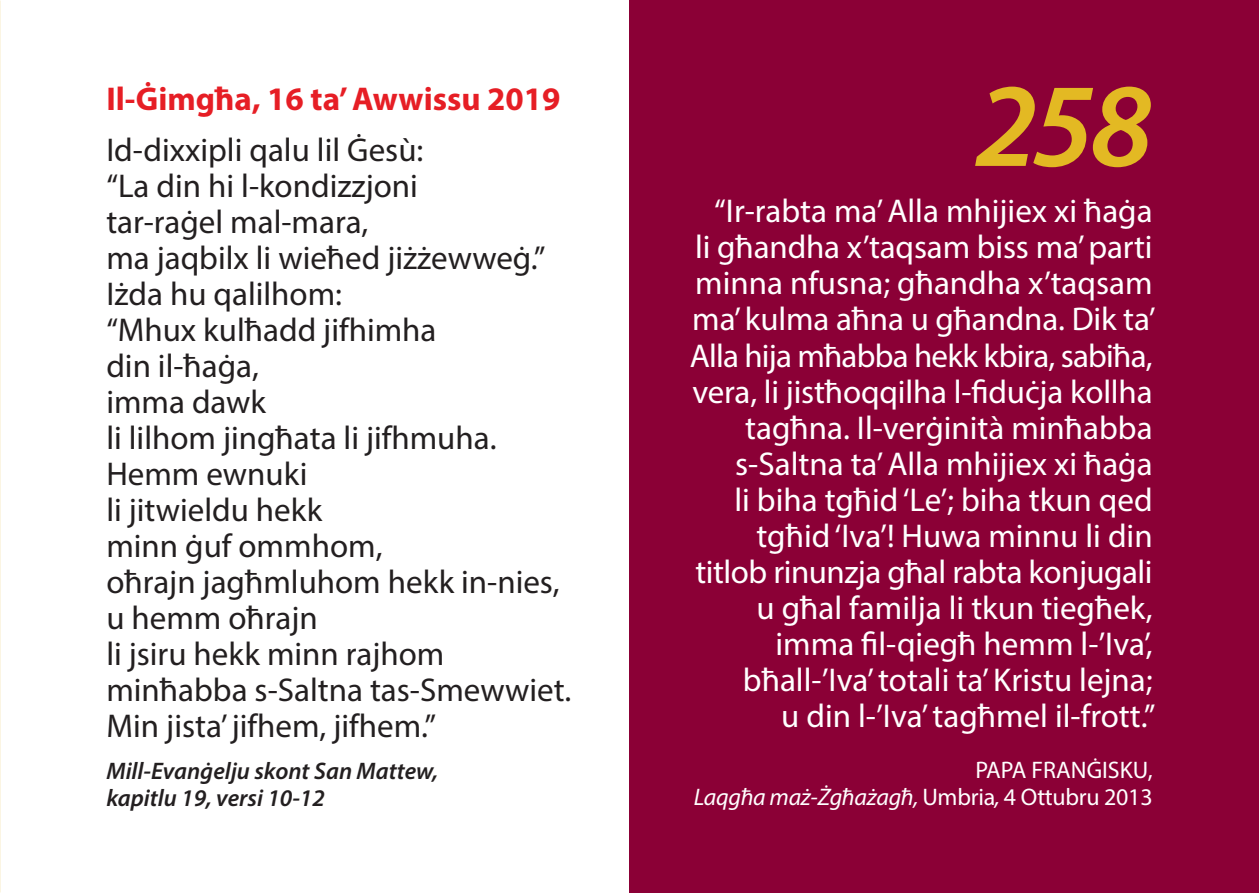
<style>
.page{position:relative;width:1259px;height:893px;background:#fff}
.page>*{position:absolute;margin:0;border:0;box-sizing:border-box;transform-origin:0 0}
.t1{font:italic 600 120px "Myriad Pro";color:#e3b923}
.t2{font:33px/36px "Myriad Pro";color:#fff;text-align:right}
.t3{font:33px/36px "Myriad Pro";color:#231f20}
.t4{font:700 33px "Myriad Pro";color:#e61e25}
.t5{font:italic 600 24px "Myriad Pro";color:#231f20}
.t6{font:italic 24px "Myriad Pro";letter-spacing:-.01em;color:#fff}
.t7{font:24px "Myriad Pro";color:#fff}
.s1{font-style:normal}
</style>
<div class="page">
<div style="left:629px;top:0;width:630px;height:893px;background:#8b0036"></div>
<p class="t4" style="left:106px;top:77px;width:456px">Il-Ġimgħa, 16 ta’ Awwissu 2019</p>
<p class="t3" style="left:106px;top:131px;width:318px">Id-dixxipli qalu lil Ġesù:</p>
<p class="t3" style="left:106px;top:167px;width:313px">“La din hi l-kondizzjoni</p>
<p class="t3" style="left:106px;top:203px;width:264px">tar-raġel mal-mara,</p>
<p class="t3" style="left:106px;top:239px;width:441px">ma jaqbilx li wieħed jiżżewweġ.”<br>Iżda hu qalilhom:</p>
<p class="t3" style="left:106px;top:311px;width:332px">“Mhux kulħadd jifhimha</p>
<p class="t3" style="left:106px;top:347px;width:154px">din il-ħaġa,</p>
<p class="t3" style="left:106px;top:383px;width:161px">imma dawk</p>
<p class="t3" style="left:106px;top:419px;width:392px">li lilhom jingħata li jifhmuha.</p>
<p class="t3" style="left:106px;top:455px;width:203px">Hemm ewnuki</p>
<p class="t3" style="left:106px;top:491px;width:217px">li jitwieldu hekk</p>
<p class="t3" style="left:106px;top:527px;width:278px">minn ġuf ommhom,</p>
<p class="t3" style="left:106px;top:563px;width:455px">oħrajn jagħmluhom hekk in-nies,</p>
<p class="t3" style="left:106px;top:599px;width:213px">u hemm oħrajn</p>
<p class="t3" style="left:106px;top:635px;width:466px">li jsiru hekk minn rajhom minħabba s-Saltna tas-Smewwiet.<br>Min jista’ jifhem, jifhem.”</p>
<p class="t5" style="left:106px;top:755px;width:333px">Mill-Evanġelju skont San Mattew,</p>
<p class="t5" style="left:106px;top:782px;width:220px">kapitlu 19, versi 10-12</p>
<p class="t1" style="left:975px;top:49px;width:179px">258</p>
<p class="t2" style="left:714px;top:193px;width:440px">“Ir-rabta ma’ Alla mhijiex xi ħaġa</p>
<p class="t2" style="left:695px;top:229px;width:459px">li għandha x’taqsam biss ma’ parti</p>
<p class="t2" style="left:695px;top:265px;width:459px">minna nfusna; għandha x’taqsam</p>
<p class="t2" style="left:690px;top:301px;width:467px">ma’ kulma aħna u għandna. Dik ta’ Alla hija mħabba hekk kbira, sabiħa, vera, li jistħoqqilha l-fiduċja kollha tagħna. Il-verġinità minħabba s-Saltna ta’ Alla mhijiex xi ħaġa</p>
<p class="t2" style="left:734px;top:481px;width:420px">li biha tgħid ‘Le’; biha tkun qed</p>
<p class="t2" style="left:756px;top:517px;width:398px">tgħid ‘Iva’! Huwa minnu li din</p>
<p class="t2" style="left:695px;top:553px;width:461px">titlob rinunzja għal rabta konjugali u għal familja li tkun tiegħek, imma fil-qiegħ hemm l-’Iva’, bħall-’Iva’ totali ta’ Kristu lejna;<br>u din l-’Iva’ tagħmel il-frott.”</p>
<p class="t7" style="left:975px;top:755px;width:179px">PAPA FRANĠISKU,</p>
<p class="t6" style="left:693px;top:782px;width:460px">Laqgħa maż-Żgħażagħ, <span class="s1">Umbria</span>, <span class="s1">4 Ottubru 2013</span></p>
</div>
